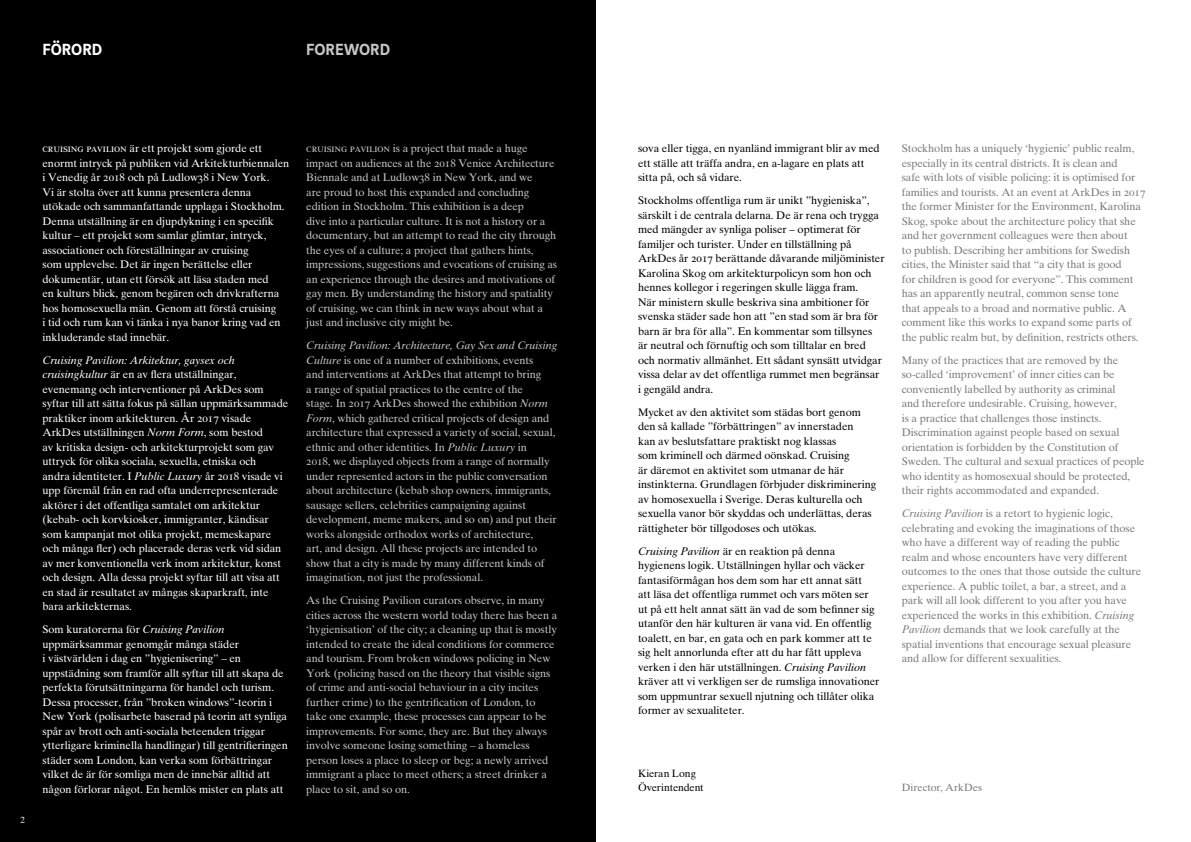
<style>
.page{position:relative;width:1191px;height:842px;background:#fff}
.page>*{position:absolute;margin:0;border:0;box-sizing:border-box;transform-origin:0 0}
.t1{font:700 16px "Brezel Grotesk";letter-spacing:-.01em;color:#c6c6c6}
.t2{font:700 16px "Brezel Grotesk";letter-spacing:-.01em;color:#fff}
.t3{font:11px/14.5px "Times Ten LT Std";letter-spacing:-.005em;color:#c6c6c6}
.t4{font:11px/14.5px "Times Ten LT Std";letter-spacing:-.005em;color:#fff}
.t5{font:11px/14.5px "Times Ten LT Std";letter-spacing:-.005em;color:#000}
.t6{font:11px/14.5px "Times Ten LT Std";letter-spacing:-.005em;color:#7c7b7b}
.t7{font:10.5px/14px "Times Ten LT Std";letter-spacing:-.015em;color:#000}
.t8{font:10.5px "Times Ten LT Std";color:#7c7b7b}
.t9{font:9px "Times Ten LT Std";color:#fff}
.s1{font-style:italic}
</style>
<div class="page">
<div style="left:0;top:0;width:595px;height:842px;background:#000"></div>
<h1 class="t2" style="left:43px;top:39px;width:61px">FÖRORD</h1>
<h1 class="t1" style="left:306px;top:39px;width:86px">FOREWORD</h1>
<p class="t9" style="left:21px;top:814px;width:6px">2</p>
<p class="t4" style="left:43px;top:141px;width:248px">cruising pavilion är ett projekt som gjorde ett enormt intryck på publiken vid Arkitekturbiennalen i Venedig år 2018 och på Ludlow38 i New York.<br>Vi är stolta över att kunna presentera denna utökade och sammanfattande upplaga i Stockholm.<br>Denna utställning är en djupdykning i en specifik kultur – ett projekt som samlar glimtar, intryck, associationer och föreställningar av cruising<br>som upplevelse. Det är ingen berättelse eller dokumentär, utan ett försök att läsa staden med<br>en kulturs blick, genom begären och drivkrafterna hos homosexuella män. Genom att förstå cruising<br>i tid och rum kan vi tänka i nya banor kring vad en inkluderande stad innebär.</p>
<p class="t4" style="left:43px;top:353px;width:247px"><span class="s1">Cruising Pavilion: Arkitektur, gaysex och cruisingkultur</span> är en av flera utställningar, evenemang och interventioner på ArkDes som syftar till att sätta fokus på sällan uppmärksammade praktiker inom arkitekturen. År 2017 visade ArkDes utställningen <span class="s1">Norm Form</span>, som bestod<br>av kritiska design- och arkitekturprojekt som gav uttryck för olika sociala, sexuella, etniska och<br>andra identiteter. I <span class="s1">Public Luxury</span> år 2018 visade vi upp föremål från en rad ofta underrepresenterade aktörer i det offentliga samtalet om arkitektur (kebab- och korvkiosker, immigranter, kändisar som kampanjat mot olika projekt, memeskapare och många fler) och placerade deras verk vid sidan av mer konventionella verk inom arkitektur, konst och design. Alla dessa projekt syftar till att visa att en stad är resultatet av mångas skaparkraft, inte bara arkitekternas.</p>
<p class="t4" style="left:43px;top:622px;width:247px">Som kuratorerna för <span class="s1">Cruising Pavilion </span>uppmärksammar genomgår många städer<br>i västvärlden i dag en ”hygienisering” – en uppstädning som framför allt syftar till att skapa de perfekta förutsättningarna för handel och turism.<br>Dessa processer, från ”broken windows”-teorin i New York (polisarbete baserad på teorin att synliga spår av brott och anti-sociala beteenden triggar ytterligare kriminella handlingar) till gentrifieringen städer som London, kan verka som förbättringar vilket de är för somliga men de innebär alltid att någon förlorar något. En hemlös mister en plats att</p>
<p class="t3" style="left:306px;top:141px;width:252px">cruising pavilion is a project that made a huge impact on audiences at the 2018 Venice Architecture Biennale and at Ludlow38 in New York, and we<br>are proud to host this expanded and concluding edition in Stockholm. This exhibition is a deep<br>dive into a particular culture. It is not a history or a documentary, but an attempt to read the city through the eyes of a culture; a project that gathers hints, impressions, suggestions and evocations of cruising as an experience through the desires and motivations of gay men. By understanding the history and spatiality of cruising, we can think in new ways about what a just and inclusive city might be.</p>
<p class="t3" style="left:306px;top:338px;width:252px"><span class="s1">Cruising Pavilion: Architecture, Gay Sex and Cruising Culture</span> is one of a number of exhibitions, events<br>and interventions at ArkDes that attempt to bring<br>a range of spatial practices to the centre of the<br>stage. In 2017 ArkDes showed the exhibition <span class="s1">Norm Form</span>, which gathered critical projects of design and architecture that expressed a variety of social, sexual, ethnic and other identities. In <span class="s1">Public Luxury</span> in<br>2018, we displayed objects from a range of normally under represented actors in the public conversation about architecture (kebab shop owners, immigrants, sausage sellers, celebrities campaigning against development, meme makers, and so on) and put their works alongside orthodox works of architecture,<br>art, and design. All these projects are intended to show that a city is made by many different kinds of imagination, not just the professional.</p>
<p class="t3" style="left:306px;top:593px;width:252px">As the Cruising Pavilion curators observe, in many cities across the western world today there has been a ‘hygienisation’ of the city; a cleaning up that is mostly intended to create the ideal conditions for commerce and tourism. From broken windows policing in New York (policing based on the theory that visible signs of crime and anti-social behaviour in a city incites further crime) to the gentrification of London, to take one example, these processes can appear to be improvements. For some, they are. But they always involve someone losing something – a homeless person loses a place to sleep or beg; a newly arrived immigrant a place to meet others; a street drinker a place to sit, and so on.</p>
<p class="t5" style="left:638px;top:141px;width:243px">sova eller tigga, en nyanländ immigrant blir av med ett ställe att träffa andra, en a-lagare en plats att sitta på, och så vidare.</p>
<p class="t5" style="left:638px;top:193px;width:248px">Stockholms offentliga rum är unikt ”hygieniska”, särskilt i de centrala delarna. De är rena och trygga med mängder av synliga poliser – optimerat för familjer och turister. Under en tillställning på ArkDes år 2017 berättande dåvarande miljöminister Karolina Skog om arkitekturpolicyn som hon och hennes kollegor i regeringen skulle lägga fram.<br>När ministern skulle beskriva sina ambitioner för svenska städer sade hon att ”en stad som är bra för barn är bra för alla”. En kommentar som tillsynes är neutral och förnuftig och som tilltalar en bred och normativ allmänhet. Ett sådant synsätt utvidgar vissa delar av det offentliga rummet men begränsar i gengäld andra.</p>
<p class="t5" style="left:638px;top:405px;width:240px">Mycket av den aktivitet som städas bort genom den så kallade ”förbättringen” av innerstaden<br>kan av beslutsfattare praktiskt nog klassas<br>som kriminell och därmed oönskad. Cruising<br>är däremot en aktivitet som utmanar de här instinkterna. Grundlagen förbjuder diskriminering av homosexuella i Sverige. Deras kulturella och sexuella vanor bör skyddas och underlättas, deras rättigheter bör tillgodoses och utökas.</p>
<p class="t5" style="left:638px;top:544px;width:243px"><span class="s1">Cruising Pavilion</span> är en reaktion på denna hygienens logik. Utställningen hyllar och väcker fantasiförmågan hos dem som har ett annat sätt<br>att läsa det offentliga rummet och vars möten ser ut på ett helt annat sätt än vad de som befinner sig utanför den här kulturen är vana vid. En offentlig toalett, en bar, en gata och en park kommer att te sig helt annorlunda efter att du har fått uppleva verken i den här utställningen. <span class="s1">Cruising Pavilion </span>kräver att vi verkligen ser de rumsliga innovationer som uppmuntrar sexuell njutning och tillåter olika former av sexualiteter.</p>
<p class="t6" style="left:901px;top:141px;width:245px">Stockholm has a uniquely ‘hygienic’ public realm, especially in its central districts. It is clean and<br>safe with lots of visible policing: it is optimised for families and tourists. At an event at ArkDes in 2017 the former Minister for the Environment, Karolina Skog, spoke about the architecture policy that she and her government colleagues were then about<br>to publish. Describing her ambitions for Swedish cities, the Minister said that “a city that is good<br>for children is good for everyone”. This comment has an apparently neutral, common sense tone<br>that appeals to a broad and normative public. A comment like this works to expand some parts of the public realm but, by definition, restricts others.</p>
<p class="t6" style="left:901px;top:353px;width:244px">Many of the practices that are removed by the so-called ‘improvement’ of inner cities can be conveniently labelled by authority as criminal<br>and therefore undesirable. Cruising, however,<br>is a practice that challenges those instincts.<br>Discrimination against people based on sexual orientation is forbidden by the Constitution of Sweden. The cultural and sexual practices of people who identity as homosexual should be protected, their rights accommodated and expanded.</p>
<p class="t6" style="left:901px;top:506px;width:241px"><span class="s1">Cruising Pavilion</span> is a retort to hygienic logic, celebrating and evoking the imaginations of those who have a different way of reading the public realm and whose encounters have very different outcomes to the ones that those outside the culture experience. A public toilet, a bar, a street, and a park will all look different to you after you have experienced the works in this exhibition. <span class="s1">Cruising Pavilion</span> demands that we look carefully at the spatial inventions that encourage sexual pleasure and allow for different sexualities.</p>
<p class="t7" style="left:638px;top:766px;width:67px">Kieran Long<br>Överintendent</p>
<p class="t8" style="left:901px;top:781px;width:82px">Director, ArkDes</p>
</div>
